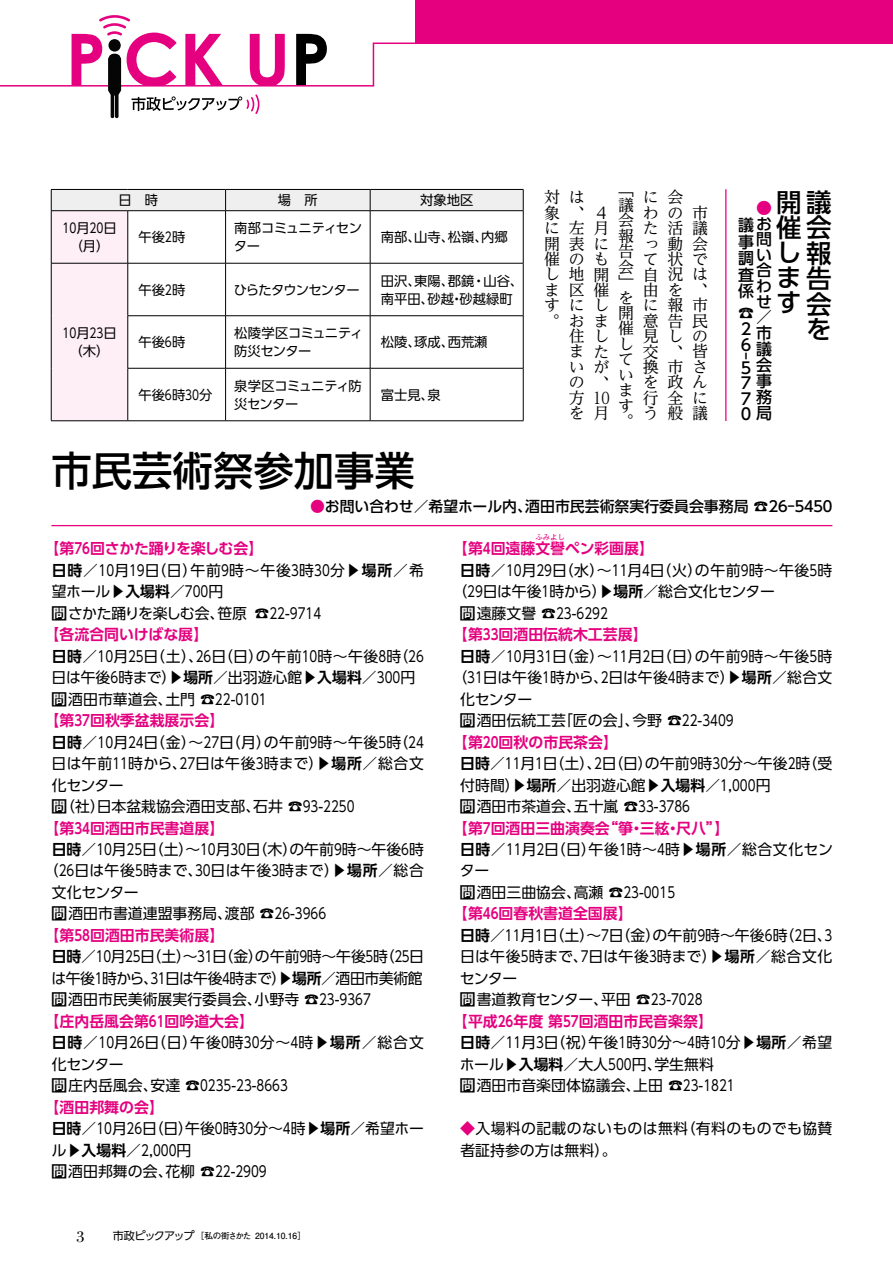
<style>
.page{position:relative;width:893px;height:1263px;background:#fff}
.page>*{position:absolute;margin:0;border:0;box-sizing:border-box;transform-origin:0 0}
.t1{font:500 40.35px "UD Shin Go Pro";color:#000}
.t2{font:500 25.5px/25.3px "UD Shin Go Pro";color:#000;text-align:justify}
.t3{font:16.5px "Bodoni";color:#000}
.t4{font:15.9px/15.5px "UD Reimin Pro";color:#000}
.t5{font:500 15.9px/15.8px "UD Shin Go Pro";color:#000}
.t6{font:500 15.9px "UD Shin Go Pro";color:#e4007f}
.t7{font:14.85px/21.5px "UD Shin Go Pro";color:#000}
.t8{font:700 14.85px "UD Shin Go Pro De";color:#e4007f}
.t9{font:500 14.85px "UD Shin Go Pro";color:#000}
.t10{font:14.85px/21.5px "UD Shin Go Pro";letter-spacing:.02em;color:#000}
.t11{font:13.35px/18px "UD Shin Go Pro";color:#000}
.t12{font:13.35px/18px "UD Shin Go Pro";color:#000;text-align:center;scale:.8 1}
.t13{font:13.35px/18px "UD Shin Go Pro";letter-spacing:-.025em;color:#000}
.t14{font:13.35px/18px "UD Shin Go Pro";letter-spacing:-.04em;color:#000}
.t15{font:13.35px/18px "UD Shin Go Pro";letter-spacing:-.03em;color:#000}
.t16{font:13.35px "UD Shin Go Pro";letter-spacing:-.06em;color:#000}
.t17{font:700 8.55px "Futo Go B101 Pro";letter-spacing:-.01em;color:#000}
.t18{font:700 7.5px "UD Shin Go Pro De";color:#e4007f}
.s1{font-size:25.5px;color:#000}
.s2{color:#e4007f}
.s3{font-family:"UD Shin Go Pro De";font-weight:700}
.s4{font-family:"Gothic MB101 Pro De";font-weight:700}
.s5{font-family:"UD Shin Go Pro";font-weight:400;font-size:11.1px}
</style>
<div class="page">
<svg style="left:0;top:0;width:893px;height:118px"></svg>
<hr style="left:725px;top:189px;width:1px;height:232px;background:#e4007f">
<svg style="left:51px;top:189px;width:473px;height:231px"></svg>
<hr style="left:51px;top:211px;width:1px;height:52px;background:#000">
<hr style="left:128px;top:211px;width:1px;height:52px;background:#000">
<hr style="left:225px;top:211px;width:1px;height:52px;background:#000">
<hr style="left:370px;top:211px;width:1px;height:52px;background:#000">
<hr style="left:523px;top:211px;width:1px;height:52px;background:#000">
<hr style="left:51px;top:263px;width:77px;height:1px;background:#000">
<hr style="left:51px;top:263px;width:1px;height:53px;background:#000">
<hr style="left:128px;top:263px;width:98px;height:1px;background:#000">
<hr style="left:128px;top:263px;width:1px;height:52px;background:#000">
<hr style="left:226px;top:263px;width:144px;height:1px;background:#000">
<hr style="left:225px;top:263px;width:1px;height:52px;background:#000">
<hr style="left:370px;top:263px;width:153px;height:1px;background:#000">
<hr style="left:370px;top:263px;width:1px;height:52px;background:#000">
<hr style="left:523px;top:263px;width:1px;height:52px;background:#000">
<hr style="left:51px;top:316px;width:1px;height:52px;background:#000">
<hr style="left:128px;top:315px;width:98px;height:1px;background:#000">
<hr style="left:128px;top:316px;width:1px;height:52px;background:#000">
<hr style="left:226px;top:315px;width:144px;height:1px;background:#000">
<hr style="left:225px;top:316px;width:1px;height:52px;background:#000">
<hr style="left:370px;top:315px;width:153px;height:1px;background:#000">
<hr style="left:370px;top:316px;width:1px;height:52px;background:#000">
<hr style="left:523px;top:316px;width:1px;height:52px;background:#000">
<hr style="left:51px;top:368px;width:1px;height:53px;background:#000">
<hr style="left:128px;top:368px;width:98px;height:1px;background:#000">
<hr style="left:128px;top:368px;width:1px;height:53px;background:#000">
<hr style="left:226px;top:368px;width:144px;height:1px;background:#000">
<hr style="left:225px;top:368px;width:1px;height:53px;background:#000">
<hr style="left:370px;top:368px;width:153px;height:1px;background:#000">
<hr style="left:370px;top:368px;width:1px;height:53px;background:#000">
<hr style="left:523px;top:368px;width:1px;height:53px;background:#000">
<hr style="left:51px;top:420px;width:77px;height:1px;background:#000">
<hr style="left:128px;top:420px;width:98px;height:1px;background:#000">
<hr style="left:226px;top:420px;width:144px;height:1px;background:#000">
<hr style="left:370px;top:420px;width:153px;height:1px;background:#000">
<hr style="left:51px;top:210px;width:77px;height:1px;background:#000">
<hr style="left:128px;top:210px;width:98px;height:1px;background:#000">
<hr style="left:226px;top:210px;width:144px;height:1px;background:#000">
<hr style="left:370px;top:210px;width:153px;height:1px;background:#000">
<hr style="left:51px;top:525px;width:781px;height:1px;background:#e4007f">
<p class="t11" style="left:118px;top:191px;width:41px">日 時</p>
<p class="t11" style="left:278px;top:191px;width:41px">場 所</p>
<p class="t11" style="left:420px;top:191px;width:55px">対象地区</p>
<p class="t12" style="left:63px;top:218px;width:69px">10月20日（月）</p>
<p class="t11" style="left:138px;top:228px;width:48px">午後2時</p>
<p class="t15" style="left:234px;top:218px;width:130px">南部コミュニティセンター</p>
<p class="t11" style="left:381px;top:228px;width:128px">南部、山寺、松嶺、内郷</p>
<p class="t12" style="left:63px;top:324px;width:69px">10月23日（木）</p>
<p class="t11" style="left:138px;top:280px;width:48px">午後2時</p>
<p class="t16" style="left:234px;top:279px;width:127px">ひらたタウンセンター</p>
<p class="t11" style="left:381px;top:271px;width:144px">田沢、東陽、郡鏡・山谷、南平田、砂越・砂越緑町</p>
<p class="t11" style="left:138px;top:333px;width:48px">午後6時</p>
<p class="t13" style="left:234px;top:324px;width:131px">松陵学区コミュニティ防災センター</p>
<p class="t11" style="left:381px;top:333px;width:108px">松陵、琢成、西荒瀬</p>
<p class="t11" style="left:138px;top:385px;width:76px">午後6時30分</p>
<p class="t14" style="left:234px;top:376px;width:129px">泉学区コミュニティ防災センター</p>
<p class="t11" style="left:381px;top:385px;width:62px">富士見、泉</p>
<p class="t4" style="left:544px;top:189px;width:17px">対象に開催します。</p>
<p class="t4" style="left:569px;top:189px;width:17px">は、左表の地区にお住まいの方を</p>
<p class="t4" style="left:593px;top:205px;width:18px">４月にも開催しましたが、<br>10月</p>
<p class="t4" style="left:618px;top:181px;width:17px">「議会報告会」を開催しています。</p>
<p class="t4" style="left:643px;top:189px;width:17px">にわたって自由に意見交換を行う</p>
<p class="t4" style="left:668px;top:189px;width:17px;text-align:justify">会の活動状況を報告し、市政全般</p>
<p class="t4" style="left:692px;top:204px;width:17px">市議会では、市民の皆さんに議</p>
<h2 class="t2" style="left:806px;top:189px;width:26px">議</h2>
<p class="t6" style="left:756px;top:195px;width:45px">● <span class="s1">開</span></p>
<h2 class="t2" style="left:776px;top:214px;width:57px">催会し報ま告す会</h2>
<p class="t5" style="left:738px;top:216px;width:35px;line-height:16.6px">議お事調査係</p>
<p class="t5" style="left:738px;top:231px;width:35px;text-align:right">問<br>い合わ<br>せ／市議会事<br>７務<br>０局</p>
<p class="t5" style="left:738px;top:305px;width:17px">☎<br>２<br>６</p>
<p class="t5" style="left:754px;top:352px;width:9px;rotate:90deg">-</p>
<p class="t5" style="left:738px;top:360px;width:14px;line-height:15.3px">５<br>７</p>
<h2 class="t2" style="left:806px;top:316px;width:25px">を</h2>
<h1 class="t1" style="left:51px;top:438px;width:365px">市民芸術祭参加事業</h1>
<p class="t9" style="left:310px;top:494px;width:527px"><span class="s2">●</span>お問い合わせ／希望ホール内、酒田市民芸術祭実行委員会事務局 ☎2６-５４５０</p>
<p class="t8" style="left:44px;top:537px;width:221px">【第76回さかた踊りを楽しむ会】</p>
<p class="t7" style="left:52px;top:559px;width:374px"><span class="s3">日時</span>／10月19日（日）午前9時～午後3時30分<span class="s3">▶場所</span>／希望ホール<span class="s3">▶入場料</span>／700円<br><span class="s4">問</span> さかた踊りを楽しむ会、笹原 ☎22-9714</p>
<p class="t8" style="left:44px;top:622px;width:165px">【各流合同いけばな展】</p>
<p class="t7" style="left:52px;top:645px;width:374px"><span class="s3">日時</span>／10月25日（土）、26日（日）の午前10時～午後8時（26日は午後6時まで）<span class="s3">▶場所</span>／出羽遊心館<span class="s3">▶入場料</span>／300円<span class="s4">問</span> 酒田市華道会、土門 ☎22-0101</p>
<p class="t8" style="left:44px;top:708px;width:181px">【第37回秋季盆栽展示会】</p>
<p class="t7" style="left:52px;top:731px;width:374px"><span class="s3">日時</span>／10月24日（金）～27日（月）の午前9時～午後5時（24日は午前11時から、27日は午後3時まで）<span class="s3">▶場所</span>／総合文化センター<br><span class="s4">問</span> （社）日本盆栽協会酒田支部、石井 ☎93-2250</p>
<p class="t8" style="left:44px;top:816px;width:181px">【第34回酒田市民書道展】</p>
<p class="t7" style="left:52px;top:838px;width:374px"><span class="s3">日時</span>／10月25日（土）～10月30日（木）の午前9時～午後6時</p>
<p class="t7" style="left:44px;top:860px;width:382px">（26日は午後5時まで、30日は午後3時まで）<span class="s3">▶場所</span>／総合</p>
<p class="t7" style="left:52px;top:881px;width:88px">文化センター</p>
<p class="t7" style="left:52px;top:903px;width:276px"><span class="s4">問</span> 酒田市書道連盟事務局、渡部 ☎26-3966</p>
<p class="t8" style="left:44px;top:923px;width:181px">【第58回酒田市民美術展】</p>
<p class="t7" style="left:52px;top:945px;width:374px;text-align:justify"><span class="s3">日時</span>／10月25日（土）～31日（金）の午前9時～午後5時（25日は午後1時から、31日は午後4時まで）<span class="s3">▶場所</span>／酒田市美術館<span class="s4">問</span> 酒田市民美術展実行委員会、小野寺 ☎23-9367</p>
<p class="t8" style="left:44px;top:1009px;width:211px">【庄内岳風会第61回吟道大会】</p>
<p class="t7" style="left:52px;top:1031px;width:374px"><span class="s3">日時</span>／10月26日（日）午後0時30分～4時<span class="s3">▶場所</span>／総合文化センター<br><span class="s4">問</span> 庄内岳風会、安達 ☎0235-23-8663</p>
<p class="t8" style="left:44px;top:1095px;width:121px">【酒田邦舞の会】</p>
<p class="t7" style="left:52px;top:1117px;width:374px"><span class="s3">日時</span>／10月26日（日）午後0時30分～4時<span class="s3">▶場所</span>／希望ホール<span class="s3">▶入場料</span>／2,000円<br><span class="s4">問</span> 酒田邦舞の会、花柳 ☎22-2909</p>
<p class="t18" style="left:535px;top:531px;width:31px">ふみよし</p>
<p class="t7" style="left:460px;top:559px;width:374px"><span class="s3">日時</span>／10月29日（水）～11月4日（火）の午前9時～午後5時</p>
<p class="t7" style="left:452px;top:580px;width:324px">（29日は午後1時から）<span class="s3">▶場所</span>／総合文化センター</p>
<p class="t7" style="left:460px;top:602px;width:149px"><span class="s4">問</span> 遠藤文譽 ☎23-6292</p>
<p class="t8" style="left:453px;top:622px;width:196px">【第33回酒田伝統木工芸展】</p>
<p class="t7" style="left:460px;top:645px;width:374px"><span class="s3">日時</span>／10月31日（金）～11月2日（日）の午前9時～午後5時</p>
<p class="t7" style="left:452px;top:666px;width:381px">（31日は午後1時から、2日は午後4時まで）▶<span class="s3">場所</span>／総合文</p>
<p class="t7" style="left:460px;top:688px;width:73px">化センター</p>
<p class="t7" style="left:460px;top:709px;width:275px"><span class="s4">問</span> 酒田伝統工芸「匠の会」、今野 ☎22-3409</p>
<p class="t8" style="left:453px;top:730px;width:167px">【第20回秋の市民茶会】</p>
<p class="t7" style="left:460px;top:752px;width:374px"><span class="s3">日時</span>／11月1日（土）、2日（日）の午前9時30分～午後2時（受付時間）<span class="s3">▶場所</span>／出羽遊心館<span class="s3">▶入場料</span>／1,000円<br><span class="s4">問</span> 酒田市茶道会、五十嵐 ☎33-3786</p>
<p class="t8" style="left:453px;top:816px;width:278px">【第7回酒田三曲演奏会“箏・三絃・尺八”】</p>
<p class="t7" style="left:460px;top:838px;width:374px"><span class="s3">日時</span>／11月2日（日）午後1時～4時<span class="s3">▶場所</span>／総合文化センター<br><span class="s4">問</span> 酒田三曲協会、高瀬 ☎23-0015</p>
<p class="t8" style="left:453px;top:902px;width:181px">【第46回春秋書道全国展】</p>
<p class="t7" style="left:460px;top:924px;width:374px"><span class="s3">日時</span>／11月1日（土）～7日（金）の午前9時～午後6時（2日、3日は午後5時まで、7日は午後3時まで）<span class="s3">▶場所</span>／総合文化センター<br><span class="s4">問</span> 書道教育センター、平田 ☎23-7028</p>
<p class="t8" style="left:453px;top:1009px;width:262px">【平成26年度第57回酒田市民音楽祭】</p>
<p class="t7" style="left:460px;top:1031px;width:374px"><span class="s3">日時</span>／11月3日（祝）午後1時30分～4時10分<span class="s3">▶場所</span>／希望ホール<span class="s3">▶入場料</span>／大人500円、学生無料<br><span class="s4">問</span> 酒田市音楽団体協議会、上田 ☎23-1821</p>
<p class="t10" style="left:460px;top:1117px;width:374px"><span class="s2">◆</span>入場料の記載のないものは無料（有料のものでも協賛者証持参の方は無料）。</p>
<p class="t8" style="left:453px;top:537px;width:203px">【第4回遠藤文譽ペン彩画展】</p>
<p class="t3" style="left:77px;top:1227px;width:10px">3</p>
<p class="t17" style="left:113px;top:1229px;width:195px"><span class="s5">市政ピックアップ</span>［私の街さかた 2014.10.16］</p>
</div>
